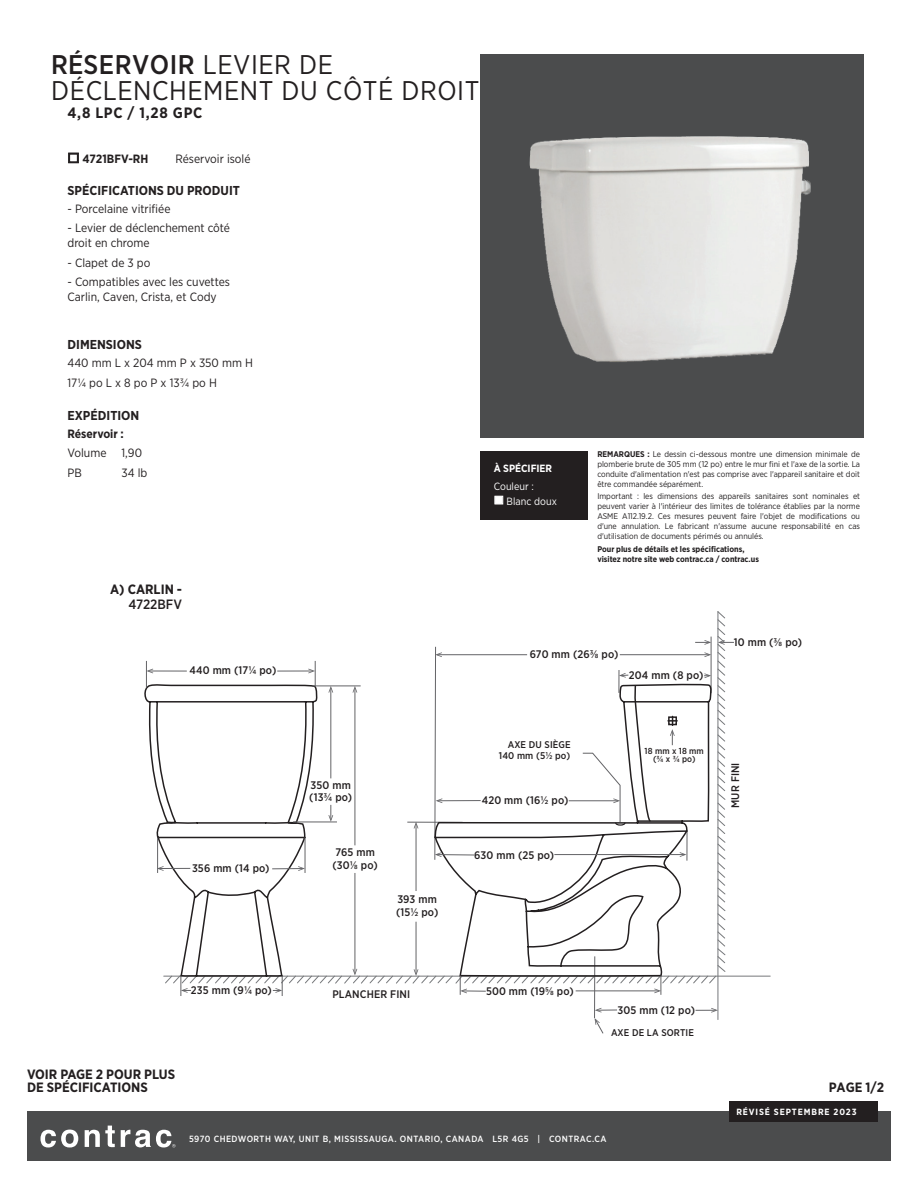
<style>
.page{position:relative;width:918px;height:1188px;background:#fff}
.page>*{position:absolute;margin:0;border:0;box-sizing:border-box;transform-origin:0 0}
.t1{font:27px/26.5px "Gotham Narrow";letter-spacing:.02em;color:#231f20}
.t2{font:700 15px "Gotham Narrow";letter-spacing:.05em;color:#231f20}
.t3{font:700 13.5px/13.5px "Gotham Narrow";color:#231f20}
.t4{font:500 13.5px "Gotham Narrow";color:#231f20}
.t5{font:700 12.9px "Gotham Narrow";color:#231f20}
.t6{font:12px/15px "Gotham Narrow";color:#231f20}
.t7{font:700 12px "Gotham Narrow";color:#231f20}
.t8{font:500 10.95px/13.5px "Gotham Narrow";letter-spacing:.01em;color:#231f20}
.t9{font:10.5px "Gotham Narrow";color:#fff}
.t10{font:700 10.5px "Gotham Narrow";color:#fff}
.t11{font:500 9.75px/10.6px "Gotham Narrow";letter-spacing:.01em;color:#231f20;text-align:right}
.t12{font:500 9px "Gotham Narrow";letter-spacing:.05em;color:#fff}
.t13{font:700 9px "Gotham Narrow";letter-spacing:.1em;color:#fff}
.t14{font:500 8.7px/8.7px "Gotham Narrow";letter-spacing:.01em;color:#231f20;text-align:center}
.t15{font:8.25px/9.9px "Gotham Narrow";color:#201d1e;text-align:justify}
.t16{font:700 8.25px/9.9px "Gotham Narrow";color:#201d1e}
.s1{font-weight:500}
.s2{font-weight:700;color:#231f20}
</style>
<div class="page">
<div style="left:27px;top:1112px;width:864px;height:49px;background:#4b4c4d"></div>
<svg style="left:41px;top:1130px;width:37px;height:17px"></svg>
<svg style="left:85px;top:1126px;width:30px;height:21px"></svg>
<svg style="left:121px;top:1130px;width:55px;height:17px"></svg>
<div style="left:729px;top:1102px;width:149px;height:20px;background:#231f20"></div>
<div style="left:481px;top:54px;width:383px;height:383px;background:#4b4c4d"></div>
<svg style="left:68px;top:152px;width:11px;height:12px"></svg>
<div style="left:481px;top:451px;width:107px;height:69px;background:#231f20"></div>
<hr style="left:164px;top:976px;width:606px;height:1px;background:#76787b">
<hr style="left:718px;top:612px;width:1px;height:408px;background:#76787b">
<hr style="left:594px;top:956px;width:1px;height:62px;background:#636366">
<svg style="left:696px;top:1008px;width:22px;height:5px"></svg>
<svg style="left:594px;top:1008px;width:23px;height:26px"></svg>
<svg style="left:146px;top:611px;width:588px;height:385px"></svg>
<img style="left:481px;top:136px;width:377px;height:302px">
<h1 class="t1" style="left:51px;top:50px;width:430px"><span class="s1">RÉSERVOIR</span> LEVIER DE<br>DÉCLENCHEMENT DU CÔTÉ DROIT</h1>
<h2 class="t2" style="left:68px;top:104px;width:136px">4,8 LPC / 1,28 GPC</h2>
<h3 class="t7" style="left:68px;top:151px;width:82px">◻ 4721BFV-RH</h3>
<h3 class="t6" style="left:176px;top:151px;width:77px">Réservoir isolé</h3>
<h3 class="t5" style="left:68px;top:182px;width:174px">SPÉCIFICATIONS DU PRODUIT</h3>
<h3 class="t6" style="left:68px;top:201px;width:105px">- Porcelaine vitrifiée</h3>
<h3 class="t6" style="left:68px;top:220px;width:164px">- Levier de déclenchement côté droit en chrome</h3>
<h3 class="t6" style="left:68px;top:255px;width:85px">- Clapet de 3 po</h3>
<h3 class="t6" style="left:68px;top:274px;width:164px">- Compatibles avec les cuvettes<br>Carlin, Caven, Crista, et Cody</h3>
<h3 class="t5" style="left:68px;top:336px;width:76px">DIMENSIONS</h3>
<h3 class="t6" style="left:68px;top:353px;width:187px;line-height:19.5px">440 mm L x 204 mm P x 350 mm H<br>17¼ po L x 8 po P x 13¾ po H</h3>
<h3 class="t5" style="left:68px;top:407px;width:73px">EXPÉDITION</h3>
<h3 class="t7" style="left:68px;top:426px;width:58px">Réservoir :</h3>
<h3 class="t6" style="left:68px;top:445px;width:40px">Volume</h3>
<h3 class="t6" style="left:122px;top:445px;width:22px">1,90</h3>
<h3 class="t6" style="left:68px;top:465px;width:16px">PB</h3>
<h3 class="t6" style="left:122px;top:465px;width:27px">34 lb</h3>
<h3 class="t3" style="left:110px;top:583px;width:73px">A) CARLIN -</h3>
<h3 class="t4" style="left:128px;top:596px;width:55px">4722BFV</h3>
<h3 class="t8" style="left:190px;top:664px;width:88px">440 mm (17¼ po)</h3>
<h3 class="t8" style="left:192px;top:861px;width:79px">356 mm (14 po)</h3>
<h3 class="t8" style="left:191px;top:984px;width:83px">235 mm (9¼ po)</h3>
<h3 class="t3" style="left:27px;top:1067px;width:150px">VOIR PAGE 2 POUR PLUS<br>DE SPÉCIFICATIONS</h3>
<h3 class="t8" style="left:309px;top:779px;width:44px;line-height:12px">350 mm (13¾ po)</h3>
<h3 class="t8" style="left:332px;top:845px;width:47px">765 mm (30⅛ po)</h3>
<h3 class="t8" style="left:396px;top:892px;width:44px">393 mm (15½ po)</h3>
<h3 class="t8" style="left:332px;top:987px;width:79px">PLANCHER FINI</h3>
<p class="t10" style="left:494px;top:462px;width:60px">À SPÉCIFIER</p>
<p class="t9" style="left:494px;top:480px;width:42px">Couleur :</p>
<p class="t9" style="left:494px;top:495px;width:65px">■ Blanc doux</p>
<p class="t15" style="left:597px;top:449px;width:264px"><span class="s2">REMARQUES :</span> Le dessin ci-dessous montre une dimension minimale de plomberie brute de 305 mm (12 po) entre le mur fini et l'axe de la sortie. La conduite d'alimentation n'est pas comprise avec l'appareil sanitaire et doit être commandée séparément.</p>
<p class="t15" style="left:597px;top:491px;width:264px">Important : les dimensions des appareils sanitaires sont nominales et peuvent varier à l'intérieur des limites de tolérance établies par la norme ASME A112.19.2. Ces mesures peuvent faire l'objet de modifications ou d'une annulation. Le fabricant n'assume aucune responsabilité en cas d'utilisation de documents périmés ou annulés.</p>
<p class="t16" style="left:597px;top:544px;width:163px">Pour plus de détails et les spécifications, visitez notre site web contrac.ca / contrac.us</p>
<h3 class="t8" style="left:734px;top:635px;width:70px">10 mm (⅜ po)</h3>
<h3 class="t8" style="left:530px;top:647px;width:90px">670 mm (26⅜ po)</h3>
<h3 class="t8" style="left:629px;top:668px;width:76px">204 mm (8 po)</h3>
<p class="t11" style="left:499px;top:739px;width:73px">AXE DU SIÈGE<br>140 mm (5½ po)</p>
<h3 class="t8" style="left:482px;top:794px;width:88px">420 mm (16½ po)</h3>
<h3 class="t8" style="left:474px;top:848px;width:81px">630 mm (25 po)</h3>
<p class="t14" style="left:645px;top:746px;width:61px">18 mm x 18 mm (¾ x ¾ po)</p>
<h3 class="t8" style="left:728px;top:808px;width:47px;rotate:-90deg">MUR FINI</h3>
<h3 class="t8" style="left:486px;top:984px;width:89px">500 mm (19⅝ po)</h3>
<h3 class="t8" style="left:618px;top:1003px;width:79px">305 mm (12 po)</h3>
<p class="t11" style="left:611px;top:1027px;width:84px">AXE DE LA SORTIE</p>
<h3 class="t3" style="left:829px;top:1081px;width:57px">PAGE 1/2</h3>
<p class="t13" style="left:736px;top:1106px;width:122px">RÉVISÉ SEPTEMBRE 2023</p>
<p class="t12" style="left:189px;top:1133px;width:419px">5970 CHEDWORTH WAY, UNIT B, MISSISSAUGA. ONTARIO, CANADA L5R 4G5 | CONTRAC.CA</p>
</div>
